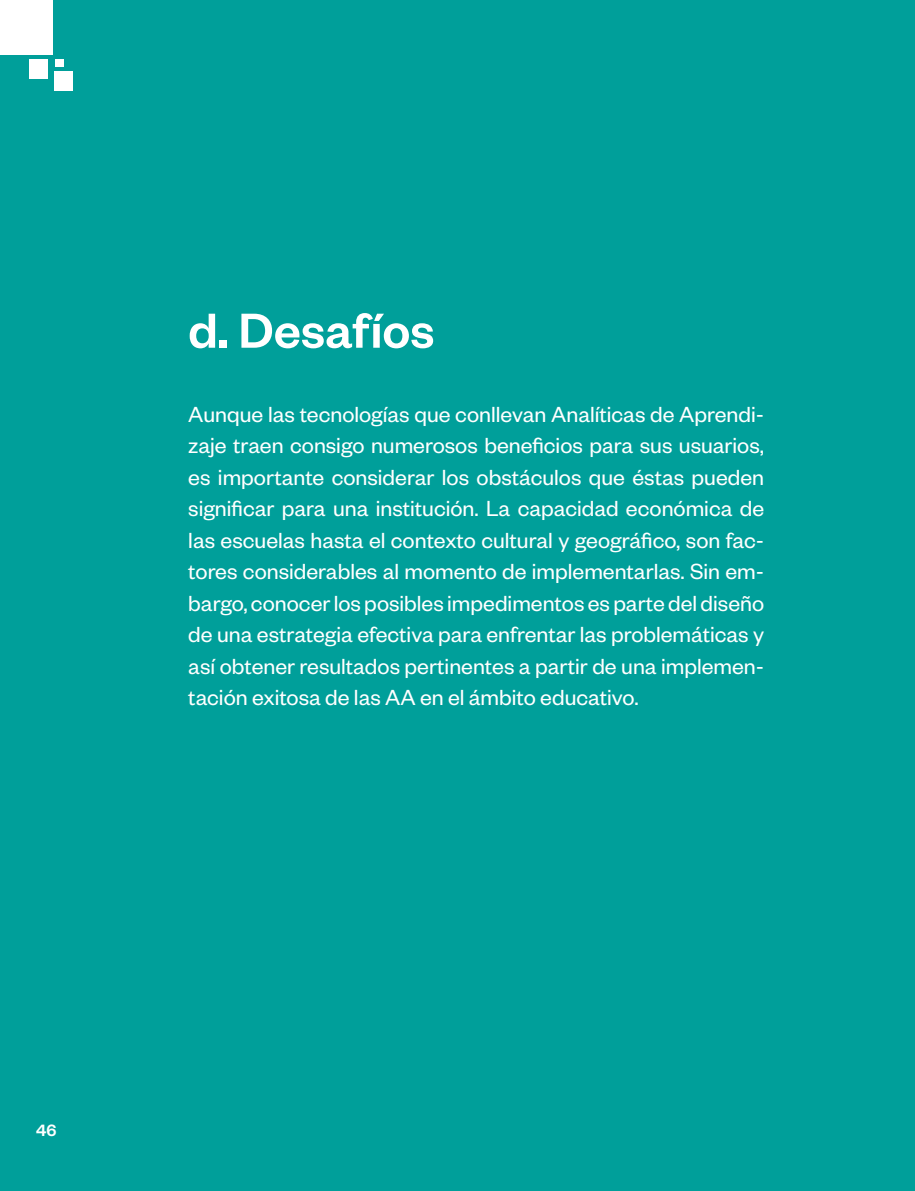
<style>
.page{position:relative;width:915px;height:1191px;background:#fff}
.page>*{position:absolute;margin:0;border:0;box-sizing:border-box;transform-origin:0 0}
.t1{font:500 54px "Founders Grotesk";color:#fff}
.t2{font:24px/31.5px "Founders Grotesk";color:#fff;text-align:justify}
.t3{font:500 18px "Founders Grotesk";color:#fff}
</style>
<div class="page">
<div style="left:0;top:0;width:914px;height:1191px;background:#009f9a"></div>
<div style="left:0;top:0;width:52px;height:54px;background:#fff"></div>
<div style="left:29px;top:59px;width:19px;height:19px;background:#fff"></div>
<div style="left:55px;top:59px;width:8px;height:8px;background:#fff"></div>
<div style="left:54px;top:71px;width:18px;height:19px;background:#fff"></div>
<h1 class="t1" style="left:188px;top:297px;width:247px">d. Desafíos</h1>
<p class="t2" style="left:188px;top:397px;width:577px">Aunque las tecnologías que conllevan Analíticas de Aprendi&shy;zaje traen consigo numerosos beneficios para sus usuarios, es importante considerar los obstáculos que éstas pueden significar para una institución. La capacidad económica de las escuelas hasta el contexto cultural y geográfico, son fac&shy;tores considerables al momento de implementarlas. Sin em&shy;bargo, conocer los posibles impedimentos es parte del diseño de una estrategia efectiva para enfrentar las problemáticas y así obtener resultados pertinentes a partir de una implemen&shy;tación exitosa de las AA en el ámbito educativo.</p>
<p class="t3" style="left:36px;top:1119px;width:22px">46</p>
</div>
